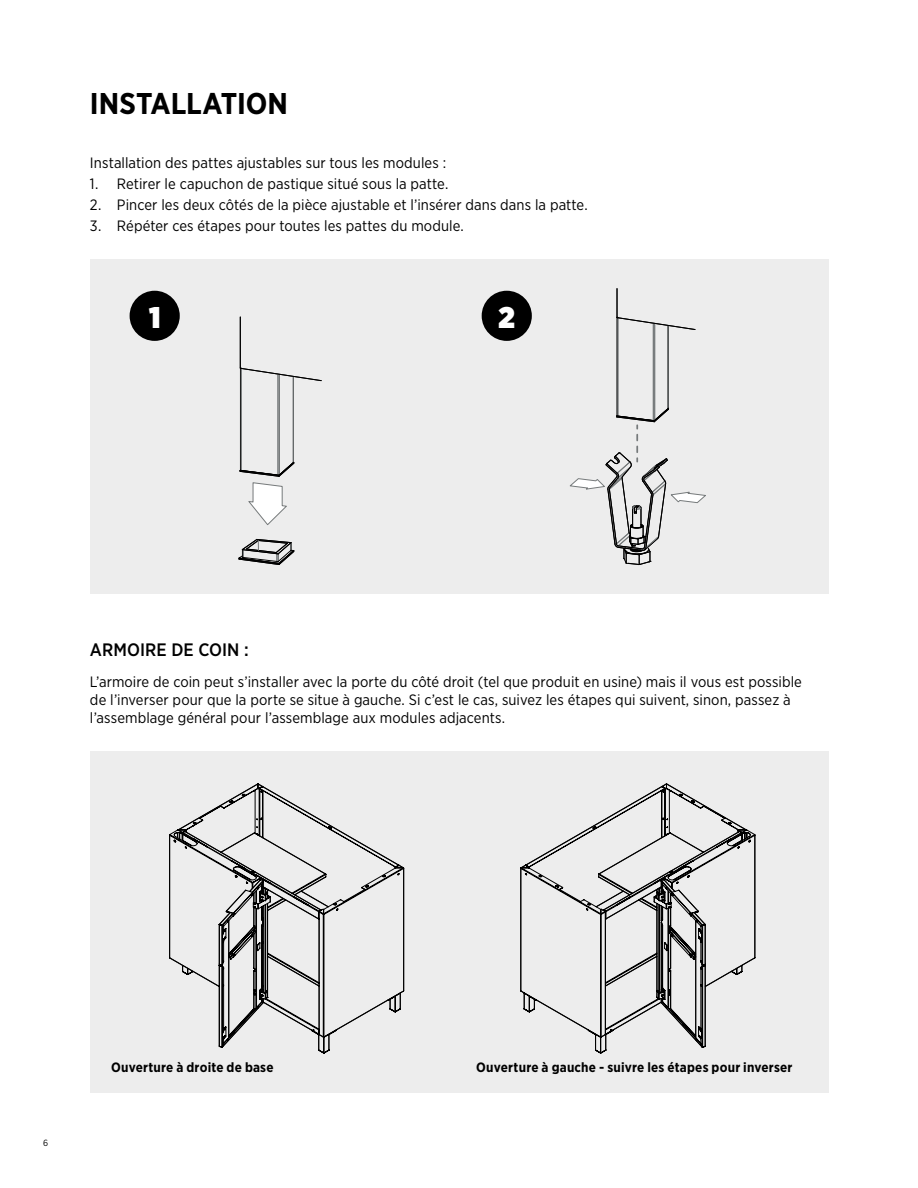
<style>
.page{position:relative;width:918px;height:1188px;background:#fff}
.page>*{position:absolute;margin:0;border:0;box-sizing:border-box;transform-origin:0 0}
.t1{font:700 30px "Gotham Narrow";color:#000}
.t2{font:900 29.85px "Gotham Narrow";color:#fff}
.t3{font:500 18px "Gotham Narrow";letter-spacing:.005em;color:#000}
.t4{font:15px/18px "Gotham Narrow";letter-spacing:.005em;color:#000}
.t5{font:700 13.5px "Gotham Narrow";letter-spacing:.015em;color:#000}
.t6{font:9px "Gotham Narrow";color:#000}
</style>
<div class="page">
<div style="left:90px;top:260px;width:738px;height:334px;background:#ededed"></div>
<div style="left:90px;top:752px;width:738px;height:341px;background:#ededed"></div>
<div style="left:130px;top:291px;width:50px;height:50px;background:#000;border-radius:50%"></div>
<div style="left:482px;top:291px;width:50px;height:50px;background:#000;border-radius:50%"></div>
<hr style="left:240px;top:368px;width:1px;height:102px;background:#000">
<hr style="left:241px;top:368px;width:1px;height:102px;background:#767a7b">
<hr style="left:278px;top:375px;width:1px;height:100px;background:#767a7b">
<hr style="left:279px;top:375px;width:1px;height:100px;background:#767a7b">
<hr style="left:293px;top:377px;width:1px;height:86px;background:#767a7b">
<svg style="left:240px;top:462px;width:54px;height:63px"></svg>
<svg style="left:238px;top:539px;width:56px;height:26px"></svg>
<hr style="left:240px;top:317px;width:1px;height:51px;background:#000">
<svg style="left:240px;top:367px;width:82px;height:14px"></svg>
<hr style="left:617px;top:317px;width:1px;height:99px;background:#000">
<hr style="left:618px;top:318px;width:1px;height:98px;background:#767a7b">
<hr style="left:653px;top:324px;width:1px;height:97px;background:#767a7b">
<hr style="left:654px;top:324px;width:1px;height:96px;background:#767a7b">
<hr style="left:668px;top:326px;width:1px;height:82px;background:#767a7b">
<svg style="left:616px;top:289px;width:80px;height:41px"></svg>
<svg style="left:570px;top:408px;width:136px;height:157px"></svg>
<svg style="left:520px;top:783px;width:235px;height:270px"></svg>
<svg style="left:169px;top:783px;width:235px;height:270px"></svg>
<h1 class="t1" style="left:90px;top:84px;width:200px">INSTALLATION</h1>
<p class="t4" style="left:90px;top:153px;width:358px">Installation des pattes ajustables sur tous les modules :</p>
<p class="t4" style="left:90px;top:174px;width:360px">1. Retirer le capuchon de pastique situé sous la patte.</p>
<p class="t4" style="left:90px;top:195px;width:499px">2. Pincer les deux côtés de la pièce ajustable et l’insérer dans dans la patte.</p>
<p class="t4" style="left:90px;top:216px;width:375px">3. Répéter ces étapes pour toutes les pattes du module.</p>
<h2 class="t2" style="left:149px;top:297px;width:13px">1</h2>
<h2 class="t2" style="left:499px;top:297px;width:18px">2</h2>
<p class="t3" style="left:90px;top:638px;width:160px">ARMOIRE DE COIN :</p>
<p class="t4" style="left:90px;top:673px;width:713px">L’armoire de coin peut s’installer avec la porte du côté droit (tel que produit en usine) mais il vous est possible de l’inverser pour que la porte se situe à gauche. Si c’est le cas, suivez les étapes qui suivent, sinon, passez à l’assemblage général pour l’assemblage aux modules adjacents.</p>
<p class="t6" style="left:43px;top:1137px;width:7px">6</p>
<p class="t5" style="left:111px;top:1059px;width:164px">Ouverture à droite de base</p>
<p class="t5" style="left:476px;top:1059px;width:318px">Ouverture à gauche - suivre les étapes pour inverser</p>
</div>
